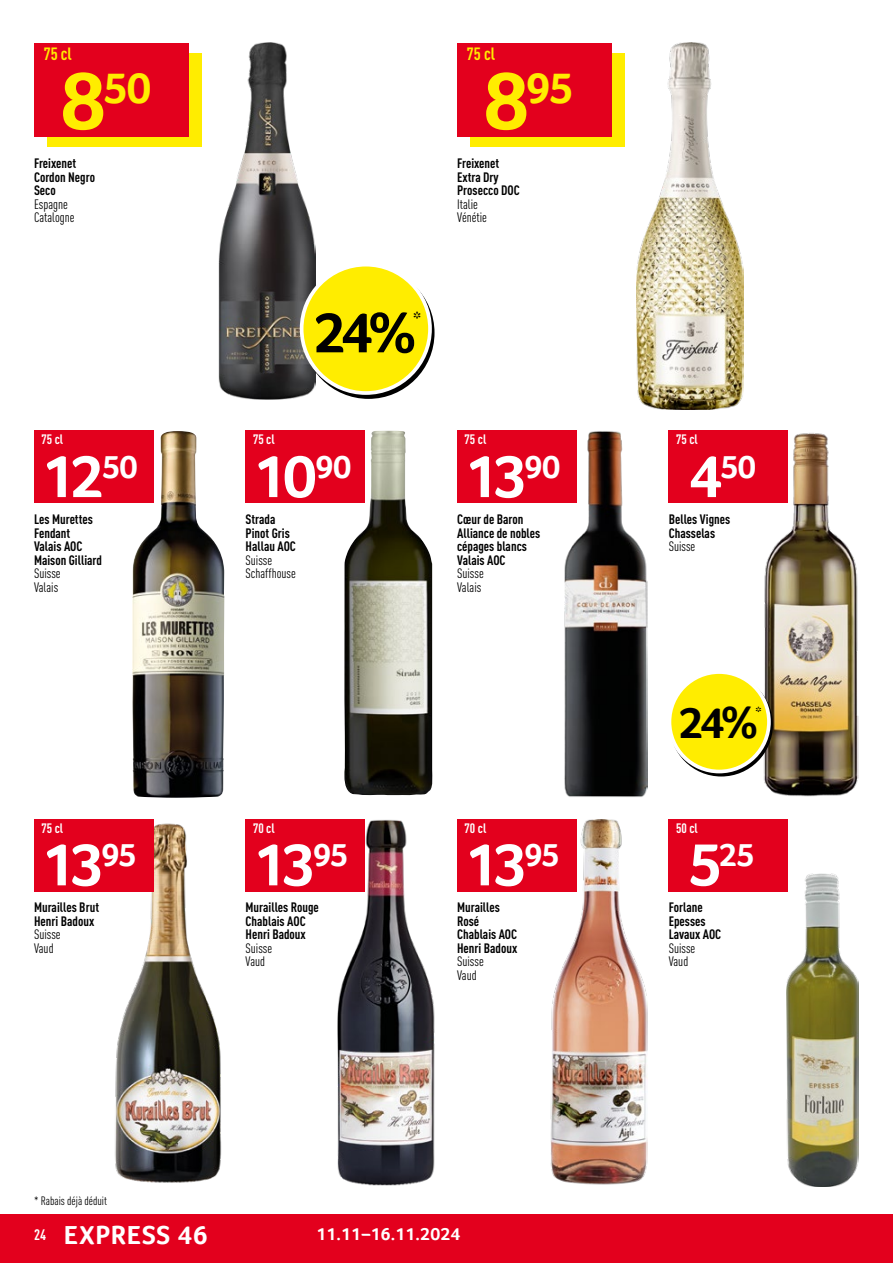
<style>
.page{position:relative;width:893px;height:1263px;background:#fff}
.page>*{position:absolute;margin:0;border:0;box-sizing:border-box;transform-origin:0 0}
.t1{font:700 61.5px "Transgourmet";letter-spacing:-.075em;color:#fff}
.t2{font:700 58.5px "Transgourmet";color:#000}
.t3{font:700 45px "Transgourmet";color:#000}
.t4{font:700 44.55px "Transgourmet";color:#ffed00}
.t5{font:700 33.3px "Transgourmet";color:#fff}
.t6{font:700 26.7px "Transgourmet";letter-spacing:.03em;color:#fff}
.t7{font:700 19.5px "Transgourmet";color:#000}
.t8{font:700 18px "Transgourmet";letter-spacing:.01em;color:#fff}
.t9{font:700 condensed 17.55px "DINOT";color:#ffed00}
.t10{font:700 15px "Transgourmet";color:#000}
.t11{font:700 condensed 13.5px/13.5px "DINOT";color:#000}
.t12{font:condensed 13.5px/13.5px "DINOT";color:#000}
.t13{font:700 condensed 13.5px "DINOT";color:#fff}
.t14{font:condensed 12px "DINOT";color:#000}
.s1{font-size:84px}
.s2{font-family:"DINOT";font-stretch:condensed;font-size:15px}
.s3{font-size:61.5px}
</style>
<div class="page">
<div style="left:0;top:1214px;width:893px;height:49px;background:#e3001d"></div>
<img style="left:132px;top:431px;width:92px;height:367px">
<img style="left:344px;top:431px;width:88px;height:364px">
<img style="left:564px;top:431px;width:83px;height:366px">
<img style="left:763px;top:433px;width:96px;height:364px">
<img style="left:112px;top:819px;width:110px;height:364px">
<img style="left:337px;top:819px;width:98px;height:367px">
<img style="left:551px;top:819px;width:96px;height:366px">
<img style="left:786px;top:873px;width:73px;height:313px">
<img style="left:218px;top:43px;width:98px;height:356px">
<img style="left:637px;top:43px;width:106px;height:366px">
<div style="left:34px;top:431px;width:119px;height:72px;background:#e3001d"></div>
<div style="left:246px;top:431px;width:119px;height:72px;background:#e3001d"></div>
<div style="left:457px;top:431px;width:119px;height:72px;background:#e3001d"></div>
<div style="left:669px;top:431px;width:119px;height:72px;background:#e3001d"></div>
<svg style="left:671px;top:675px;width:100px;height:100px"></svg>
<div style="left:669px;top:672px;width:100px;height:99px;background:#ffed00;border-radius:50%"></div>
<div style="left:668px;top:670px;width:103px;height:103px;border:4px solid #fff;border-radius:50%"></div>
<div style="left:34px;top:819px;width:119px;height:72px;background:#e3001d"></div>
<div style="left:246px;top:819px;width:119px;height:72px;background:#e3001d"></div>
<div style="left:457px;top:819px;width:119px;height:72px;background:#e3001d"></div>
<div style="left:669px;top:819px;width:119px;height:72px;background:#e3001d"></div>
<div style="left:47px;top:53px;width:155px;height:94px;background:#ffed00"></div>
<div style="left:34px;top:43px;width:155px;height:93px;background:#e3001d"></div>
<svg style="left:304px;top:269px;width:129px;height:128px"></svg>
<div style="left:302px;top:265px;width:128px;height:128px;background:#ffed00;border-radius:50%"></div>
<div style="left:300px;top:263px;width:132px;height:132px;border:4px solid #fff;border-radius:50%"></div>
<div style="left:470px;top:53px;width:155px;height:94px;background:#ffed00"></div>
<div style="left:457px;top:43px;width:155px;height:93px;background:#e3001d"></div>
<p class="t9" style="left:44px;top:43px;width:30px">75 cl</p>
<h3 class="t4" style="left:61px;top:62px;width:92px"><span class="s1">8</span>50</h3>
<p class="t11" style="left:34px;top:156px;width:62px">Freixenet<br>Cordon Negro<br>Seco</p>
<p class="t12" style="left:34px;top:197px;width:42px">Espagne<br>Catalogne</p>
<p class="t13" style="left:41px;top:431px;width:23px">75 cl</p>
<h1 class="t1" style="left:42px;top:440px;width:98px">12<sup>50</sup></h1>
<p class="t11" style="left:34px;top:512px;width:70px">Les Murettes<br>Fendant<br>Valais AOC<br>Maison Gilliard</p>
<p class="t12" style="left:34px;top:566px;width:28px">Suisse<br>Valais</p>
<p class="t13" style="left:41px;top:819px;width:23px">75 cl</p>
<h1 class="t1" style="left:42px;top:828px;width:97px">13<sup>95</sup></h1>
<p class="t11" style="left:34px;top:900px;width:67px">Murailles Brut<br>Henri Badoux</p>
<p class="t12" style="left:34px;top:928px;width:28px">Suisse<br>Vaud</p>
<p class="t14" style="left:34px;top:1194px;width:75px">* Rabais déjà déduit</p>
<p class="t13" style="left:253px;top:431px;width:23px">75 cl</p>
<h2 class="t2" style="left:313px;top:298px;width:105px">24%</h2>
<h3 class="t7" style="left:413px;top:307px;width:10px">*</h3>
<h1 class="t1" style="left:253px;top:440px;width:100px">10<sup>90</sup></h1>
<p class="t11" style="left:246px;top:512px;width:52px">Strada<br>Pinot Gris<br>Hallau AOC</p>
<p class="t12" style="left:246px;top:553px;width:52px">Suisse<br>Schaffhouse</p>
<p class="t9" style="left:467px;top:43px;width:30px">75 cl</p>
<h3 class="t4" style="left:484px;top:62px;width:91px"><span class="s1">8</span>95</h3>
<p class="t11" style="left:457px;top:156px;width:64px">Freixenet<br>Extra Dry<br>Prosecco DOC</p>
<p class="t12" style="left:457px;top:197px;width:31px">Italie<br>Vénétie</p>
<p class="t13" style="left:465px;top:431px;width:23px">75 cl</p>
<h1 class="t1" style="left:465px;top:440px;width:97px">13<sup>90</sup></h1>
<p class="t11" style="left:457px;top:512px;width:85px">Cœur de Baron<br>Alliance de nobles cépages blancs<br>Valais AOC</p>
<p class="t12" style="left:457px;top:566px;width:28px">Suisse<br>Valais</p>
<p class="t13" style="left:253px;top:819px;width:23px">70 cl</p>
<h1 class="t1" style="left:253px;top:828px;width:97px">13<sup>95</sup></h1>
<p class="t11" style="left:246px;top:900px;width:75px">Murailles Rouge<br>Chablais AOC<br>Henri Badoux</p>
<p class="t12" style="left:246px;top:941px;width:28px">Suisse<br>Vaud</p>
<p class="t13" style="left:465px;top:819px;width:23px">70 cl</p>
<h1 class="t1" style="left:465px;top:828px;width:97px">13<sup>95</sup></h1>
<p class="t11" style="left:457px;top:900px;width:62px">Murailles<br>Rosé<br>Chablais AOC<br>Henri Badoux</p>
<p class="t12" style="left:457px;top:955px;width:28px">Suisse<br>Vaud</p>
<h3 class="t6" style="left:34px;top:1220px;width:175px"><span class="s2">24</span> EXPRESS 46</h3>
<h3 class="t8" style="left:316px;top:1224px;width:145px">11.11–16.11.2024</h3>
<p class="t13" style="left:676px;top:431px;width:23px">75 cl</p>
<h3 class="t5" style="left:688px;top:447px;width:69px"><span class="s3">4</span>50</h3>
<p class="t11" style="left:669px;top:512px;width:63px">Belles Vignes<br>Chasselas</p>
<p class="t12" style="left:669px;top:539px;width:28px">Suisse</p>
<h3 class="t3" style="left:678px;top:696px;width:81px">24%</h3>
<p class="t10" style="left:756px;top:703px;width:8px">*</p>
<p class="t13" style="left:676px;top:819px;width:23px">50 cl</p>
<h3 class="t5" style="left:688px;top:835px;width:68px"><span class="s3">5</span>25</h3>
<p class="t11" style="left:669px;top:900px;width:54px">Forlane<br>Epesses<br>Lavaux AOC</p>
<p class="t12" style="left:669px;top:941px;width:28px">Suisse<br>Vaud</p>
</div>
